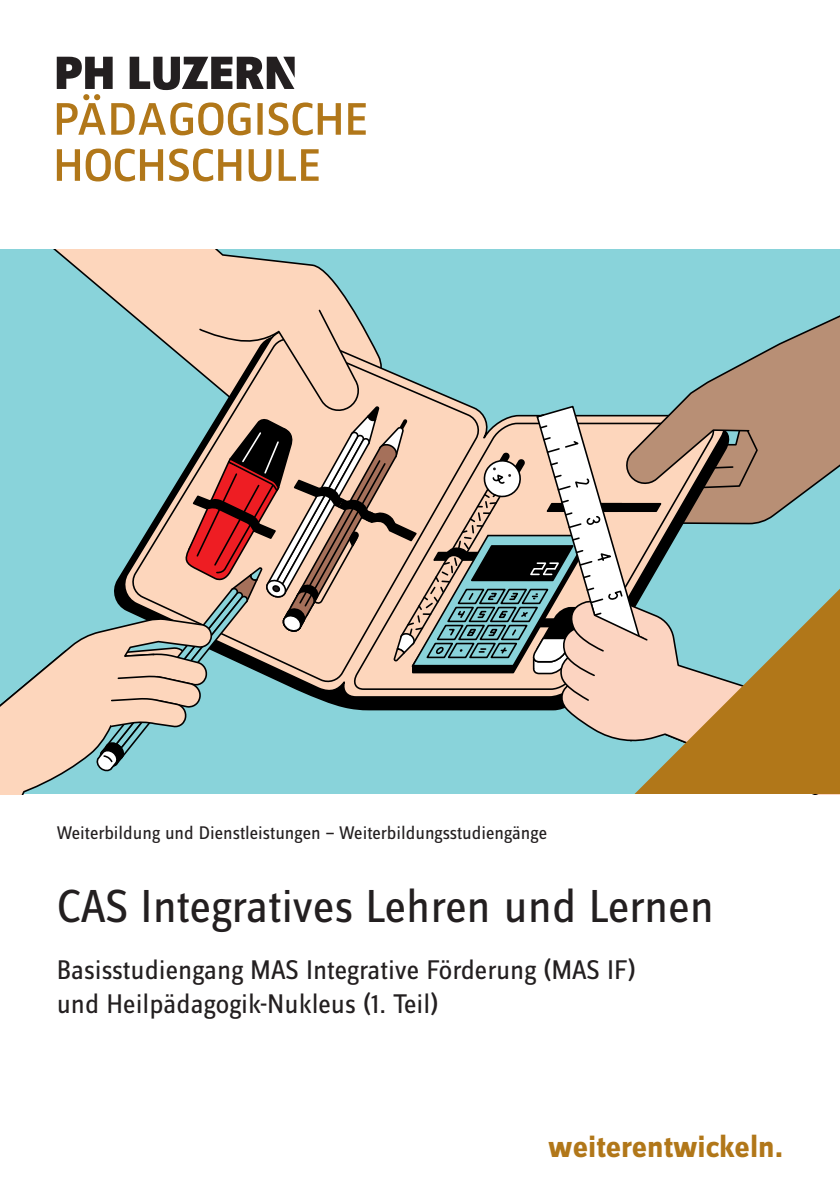
<style>
.page{position:relative;width:840px;height:1191px;background:#fff}
.page>*{position:absolute;margin:0;border:0;box-sizing:border-box;transform-origin:0 0}
.t1{font:48px "Zine Sans Dis OT";color:#231f20}
.t2{font:700 32px "Zine Sans Dis OT";color:#b17719}
.t3{font:28px/34px "Zine Sans Dis OT";color:#231f20}
.t4{font:19px "Zine Sans Dis OT";color:#231f20}
</style>
<div class="page">
<div style="left:0;top:249px;width:839px;height:545px;background:#89d3da"></div>
<svg style="left:53px;top:249px;width:300px;height:59px"></svg>
<svg style="left:772px;top:487px;width:41px;height:31px"></svg>
<svg style="left:772px;top:315px;width:67px;height:172px;background:#af947f"></svg>
<svg style="left:0;top:308px;width:772px;height:486px"></svg>
<svg style="left:57px;top:149px;width:23px;height:32px"></svg>
<svg style="left:86px;top:149px;width:77px;height:32px"></svg>
<svg style="left:169px;top:149px;width:72px;height:32px"></svg>
<svg style="left:248px;top:149px;width:23px;height:32px"></svg>
<svg style="left:278px;top:149px;width:40px;height:32px"></svg>
<svg style="left:57px;top:57px;width:308px;height:78px"></svg>
<svg style="left:634px;top:588px;width:205px;height:206px"></svg>
<p class="t4" style="left:57px;top:824px;width:491px">Weiterbildung und Dienstleistungen — Weiterbildungsstudiengänge</p>
<h1 class="t1" style="left:57px;top:883px;width:658px">CAS Integratives Lehren und Lernen</h1>
<p class="t3" style="left:57px;top:953px;width:580px">Basisstudiengang MAS Integrative Förderung (MAS IF) und Heilpädagogik-Nukleus (1. Teil)</p>
<p class="t2" style="left:548px;top:1130px;width:236px">weiterentwickeln.</p>
</div>
